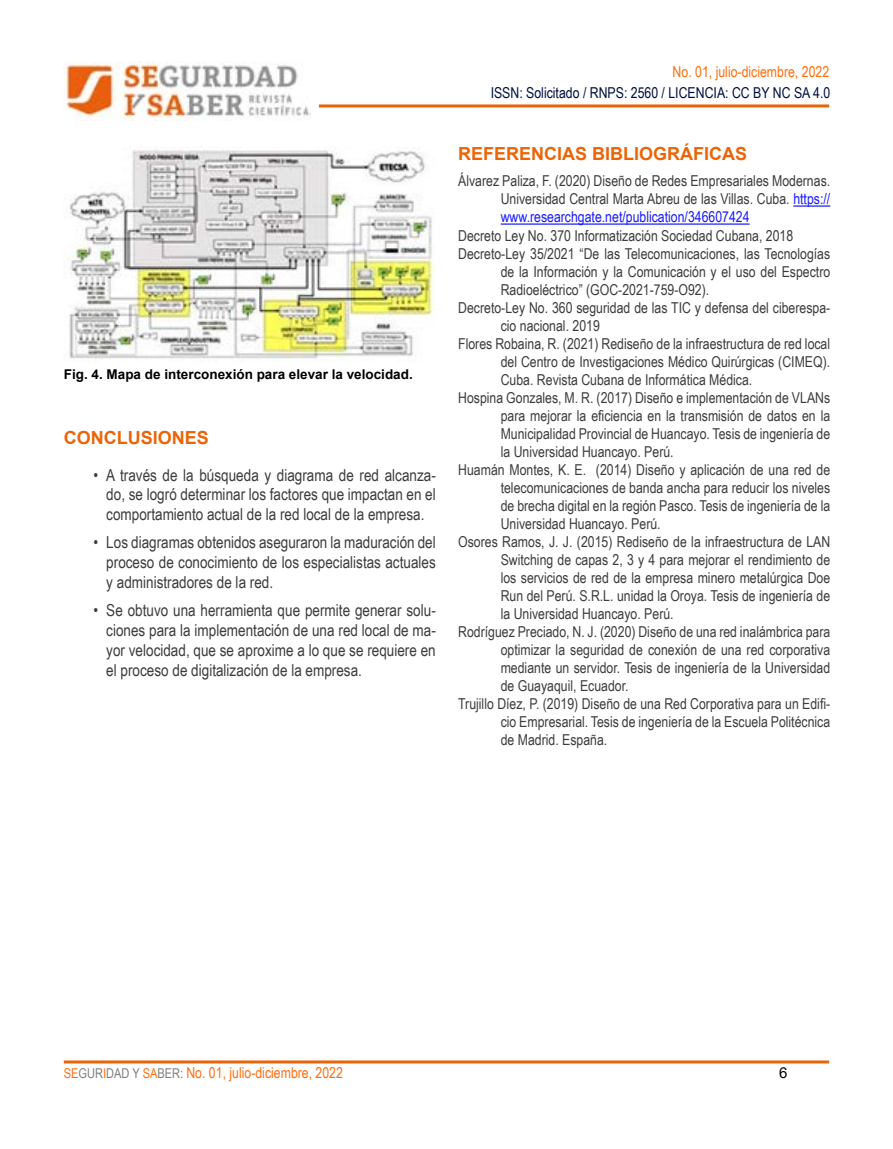
<style>
.page{position:relative;width:893px;height:1149px;background:#fff}
.page>*{position:absolute;margin:0;border:0;box-sizing:border-box;transform-origin:0 0}
.t1{font:700 18px "Arial";color:#ec6408}
.t2{font:16.5px/19.8px "Arial Narrow";color:#3c3c3b;text-align:justify}
.t3{font:15px/18px "Arial Narrow";color:#3c3c3b;text-align:justify}
.t4{font:15px "Arial Narrow";color:#ff6c0c}
.t5{font:15px "Arial Narrow";color:#010d3f}
.t6{font:15px "Arial";color:#000}
.t7{font:700 13.5px "Arial";color:#000}
.s1{color:#1a1aff}
.s2{font-size:13.5px}
.s3{font-size:13.5px;color:#7f7f7f}
</style>
<div class="page">
<hr style="left:319px;top:104px;width:510px;height:3px;background:#ec6408">
<img style="left:64px;top:61px;width:246px;height:60px">
<hr style="left:64px;top:1060px;width:765px;height:3px;background:#ec6408">
<hr style="left:793px;top:205px;width:37px;height:1px;background:#00f">
<hr style="left:501px;top:223px;width:249px;height:1px;background:#00f">
<img style="left:65px;top:149px;width:370px;height:212px">
<p class="t7" style="left:64px;top:364px;width:350px">Fig. 4. Mapa de interconexión para elevar la velocidad.</p>
<p class="t1" style="left:64px;top:424px;width:147px">CONCLUSIONES</p>
<p class="t2" style="left:106px;top:464px;width:331px;text-indent:-13px">• A través de la búsqueda y diagrama de red alcanza&shy;do, se logró determinar los factores que impactan en el comportamiento actual de la red local de la empresa.</p>
<p class="t2" style="left:106px;top:532px;width:331px;text-indent:-13px">• Los diagramas obtenidos aseguraron la maduración del proceso de conocimiento de los especialistas actuales y administradores de la red.</p>
<p class="t2" style="left:106px;top:600px;width:331px;text-indent:-13px">• Se obtuvo una herramienta que permite generar solu&shy;ciones para la implementación de una red local de ma&shy;yor velocidad, que se aproxime a lo que se requiere en el proceso de digitalización de la empresa.</p>
<p class="t4" style="left:673px;top:61px;width:158px">No. 01, julio-diciembre, 2022</p>
<p class="t5" style="left:491px;top:81px;width:341px">ISSN: Solicitado / RNPS: 2560 / LICENCIA: CC BY NC SA 4.0</p>
<p class="t1" style="left:458px;top:141px;width:291px">REFERENCIAS BIBLIOGRÁFICAS</p>
<p class="t3" style="left:501px;top:171px;width:331px;text-indent:-43px">Álvarez Paliza, F. (2020) Diseño de Redes Empresariales Modernas.<br>Universidad Central Marta Abreu de las Villas. Cuba. <span class="s1">https:// www.researchgate.net/publication/346607424</span></p>
<p class="t3" style="left:458px;top:225px;width:337px">Decreto Ley No. 370 Informatización Sociedad Cubana, 2018</p>
<p class="t3" style="left:458px;top:243px;width:374px">Decreto-Ley 35/2021 “De las Telecomunicaciones, las Tecnologías</p>
<p class="t3" style="left:501px;top:261px;width:331px">de la Información y la Comunicación y el uso del Espectro</p>
<p class="t3" style="left:501px;top:279px;width:210px">Radioeléctrico” (GOC-2021-759-O92).</p>
<p class="t3" style="left:458px;top:297px;width:374px">Decreto-Ley No. 360 seguridad de las TIC y defensa del ciberespa-</p>
<p class="t3" style="left:501px;top:315px;width:101px">cio nacional. 2019</p>
<p class="t3" style="left:458px;top:333px;width:374px">Flores Robaina, R. (2021) Rediseño de la infraestructura de red local</p>
<p class="t3" style="left:501px;top:351px;width:331px">del Centro de Investigaciones Médico Quirúrgicas (CIMEQ).</p>
<p class="t3" style="left:501px;top:369px;width:253px">Cuba. Revista Cubana de Informática Médica.</p>
<p class="t3" style="left:458px;top:387px;width:374px">Hospina Gonzales, M. R. (2017) Diseño e implementación de VLANs</p>
<p class="t3" style="left:501px;top:405px;width:331px">para mejorar la eficiencia en la transmisión de datos en la</p>
<p class="t3" style="left:501px;top:423px;width:331px">Municipalidad Provincial de Huancayo. Tesis de ingeniería de</p>
<p class="t3" style="left:501px;top:441px;width:174px">la Universidad Huancayo. Perú.</p>
<p class="t3" style="left:458px;top:459px;width:373px">Huamán Montes, K. E. (2014) Diseño y aplicación de una red de</p>
<p class="t3" style="left:501px;top:477px;width:331px">telecomunicaciones de banda ancha para reducir los niveles</p>
<p class="t3" style="left:501px;top:495px;width:331px">de brecha digital en la región Pasco. Tesis de ingeniería de la</p>
<p class="t3" style="left:501px;top:513px;width:161px">Universidad Huancayo. Perú.</p>
<p class="t3" style="left:458px;top:531px;width:374px">Osores Ramos, J. J. (2015) Rediseño de la infraestructura de LAN</p>
<p class="t3" style="left:501px;top:549px;width:331px">Switching de capas 2, 3 y 4 para mejorar el rendimiento de</p>
<p class="t3" style="left:501px;top:567px;width:331px">los servicios de red de la empresa minero metalúrgica Doe</p>
<p class="t3" style="left:501px;top:585px;width:331px">Run del Perú. S.R.L. unidad la Oroya. Tesis de ingeniería de</p>
<p class="t3" style="left:501px;top:603px;width:174px">la Universidad Huancayo. Perú.</p>
<p class="t3" style="left:458px;top:621px;width:374px">Rodríguez Preciado, N. J. (2020) Diseño de una red inalámbrica para</p>
<p class="t3" style="left:501px;top:639px;width:331px">optimizar la seguridad de conexión de una red corporativa</p>
<p class="t3" style="left:501px;top:657px;width:331px">mediante un servidor. Tesis de ingeniería de la Universidad</p>
<p class="t3" style="left:501px;top:675px;width:129px">de Guayaquil, Ecuador.</p>
<p class="t3" style="left:458px;top:693px;width:374px">Trujillo Díez, P. (2019) Diseño de una Red Corporativa para un Edifi-</p>
<p class="t3" style="left:501px;top:711px;width:331px">cio Empresarial. Tesis de ingeniería de la Escuela Politécnica</p>
<p class="t3" style="left:501px;top:729px;width:108px">de Madrid. España.</p>
<p class="t4" style="left:64px;top:1061px;width:281px"><span class="s2">SE</span><span class="s3">GUR</span><span class="s2">I</span><span class="s3">DAD Y</span> <span class="s2">SA</span><span class="s3">BER:</span> No. 01, julio-diciembre, 2022</p>
<p class="t6" style="left:779px;top:1062px;width:10px">6</p>
</div>
